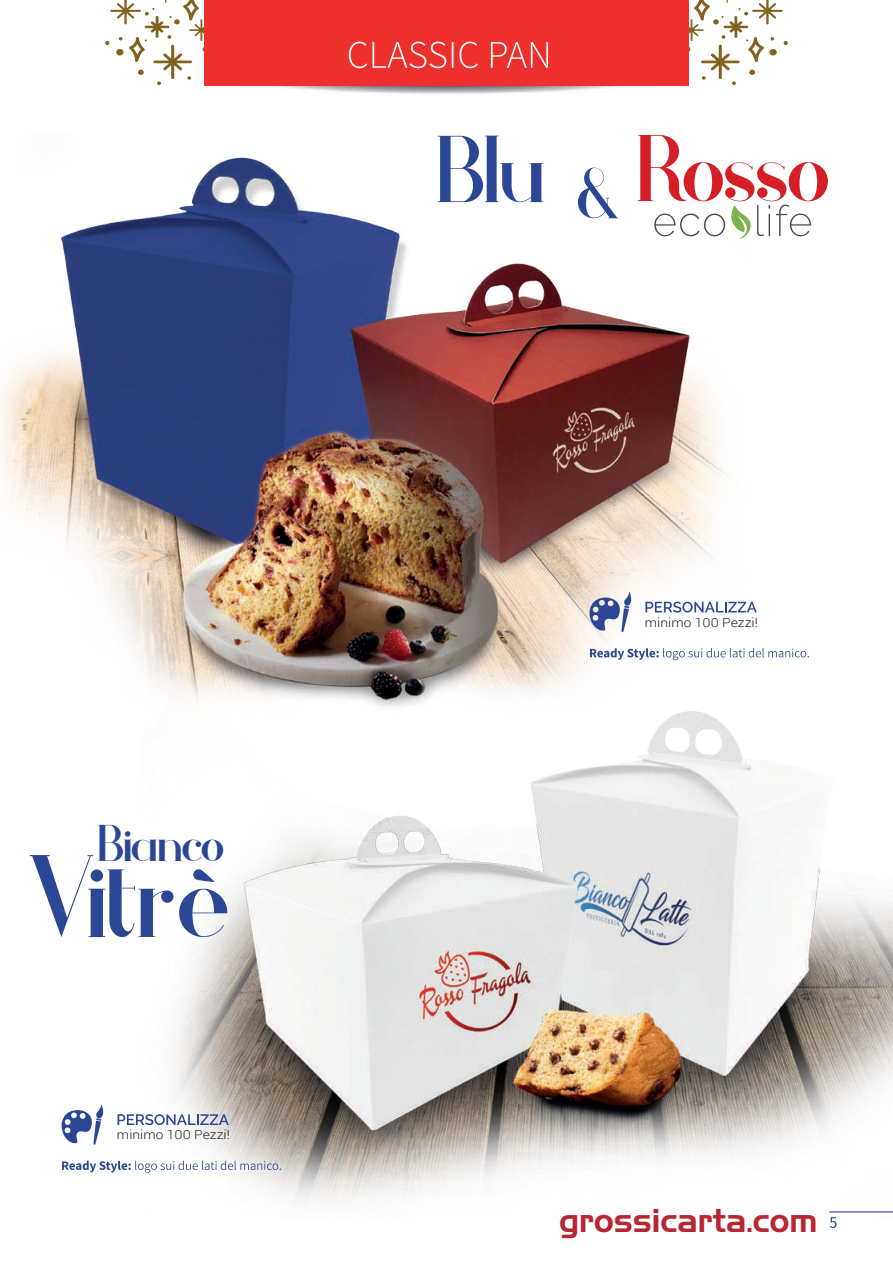
<style>
.page{position:relative;width:893px;height:1263px;background:#fff}
.page>*{position:absolute;margin:0;border:0;box-sizing:border-box;transform-origin:0 0}
.t1{font:96.6px "Athene";letter-spacing:-.065em;color:#2b4694}
.t2{font:78.15px "Athene";letter-spacing:-.1em;color:#d51f26}
.t3{font:42.6px "Athene";letter-spacing:-.085em;color:#2b4694}
.t4{font:32.1px "Handel Gothic";color:#b72632}
.t5{font:300 12.6px "Roboto";color:#231f20;scale:1.11 1}
.s1{color:#2b4694}
</style>
<div class="page">
<svg style="left:830px;top:1218px;width:7px;height:10px"></svg>
<img style="left:204px;top:85px;width:485px;height:9px">
<svg style="left:105px;top:0;width:99px;height:85px"></svg>
<svg style="left:689px;top:0;width:99px;height:85px"></svg>
<div style="left:204px;top:0;width:485px;height:85px;background:#ee302d"></div>
<svg style="left:349px;top:42px;width:199px;height:26px"></svg>
<img style="left:0;top:157px;width:747px;height:499px">
<svg style="left:654px;top:214px;width:71px;height:22px"></svg>
<svg style="left:757px;top:205px;width:13px;height:31px"></svg>
<svg style="left:776px;top:205px;width:35px;height:31px"></svg>
<svg style="left:731px;top:205px;width:20px;height:34px"></svg>
<img style="left:135px;top:656px;width:758px;height:562px">
<svg style="left:590px;top:648px;width:219px;height:12px"></svg>
<svg style="left:645px;top:602px;width:112px;height:10px"></svg>
<svg style="left:589px;top:592px;width:43px;height:40px"></svg>
<svg style="left:62px;top:1161px;width:219px;height:12px"></svg>
<svg style="left:118px;top:1114px;width:111px;height:11px"></svg>
<svg style="left:61px;top:1104px;width:43px;height:41px"></svg>
<h3 class="t3" style="left:95px;top:822px;width:131px">Bianco</h3>
<h1 class="t1" style="left:24px;top:847px;width:212px">Vitrè</h1>
<p class="t5" style="left:117px;top:1126px;width:103px">minimo 100 Pezzi!</p>
<h2 class="t2" style="left:432px;top:129px;width:401px"><span class="s1">Blu</span> <sub>&amp;</sub> Rosso</h2>
<p class="t5" style="left:645px;top:613px;width:103px">minimo 100 Pezzi!</p>
<h3 class="t4" style="left:559px;top:1205px;width:260px">grossicarta.com</h3>
</div>
